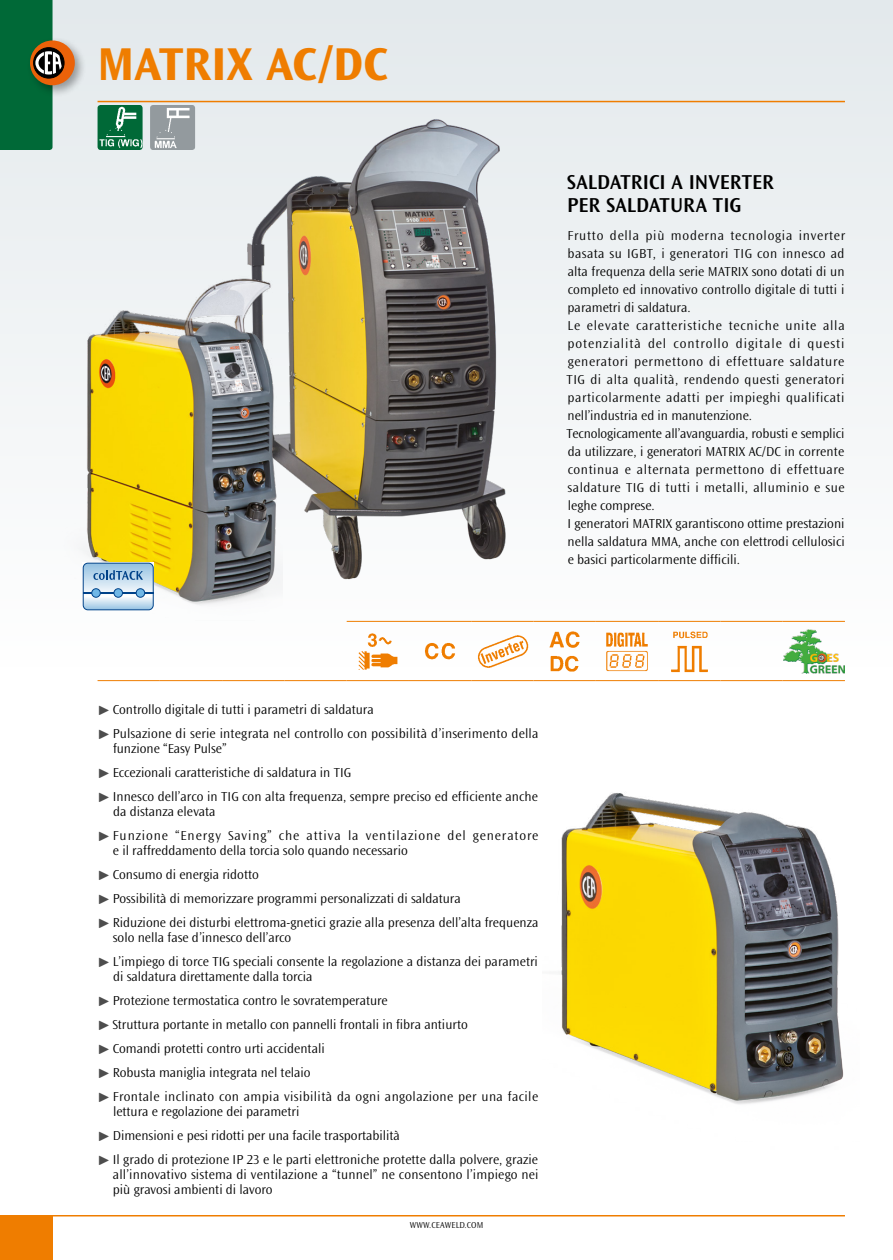
<style>
.page{position:relative;width:893px;height:1260px;background:#fff}
.page>*{position:absolute;margin:0;border:0;box-sizing:border-box;transform-origin:0 0}
.t1{font:700 48px "Ocean Sans Std";color:#ef7d00}
.t2{font:600 21px/22.5px "Ocean Sans Std";letter-spacing:.005em;color:#000}
.t3{font:300 13.5px/24px "Ocean Sans Std";color:#000}
.t4{font:300 13.5px/18px "Ocean Sans Std";letter-spacing:.02em;color:#000}
.t5{font:300 13.5px/24px "Ocean Sans Std";letter-spacing:.065em;color:#000}
.t6{font:300 9px "Ocean Sans Std";letter-spacing:.01em;color:#000}
.s1{font-family:"Carta";font-weight:400;font-size:9px;color:#4d4d4d}
</style>
<div class="page">
<div style="left:0;top:0;width:892px;height:667px;background:linear-gradient(to bottom,#e3e8eb,#fefeff)"></div>
<hr style="left:98px;top:101px;width:746px;height:1px;background:#ef7d00">
<div style="left:98px;top:105px;width:44px;height:45px;background:#006937;border-radius:3px"></div>
<img style="left:98px;top:106px;width:44px;height:44px">
<div style="left:150px;top:105px;width:45px;height:45px;background:#939a9e;border-radius:3px"></div>
<img style="left:151px;top:106px;width:44px;height:44px">
<hr style="left:346px;top:621px;width:63px;height:1px;background:#ef7d00">
<hr style="left:409px;top:621px;width:62px;height:1px;background:#ef7d00">
<hr style="left:471px;top:621px;width:62px;height:1px;background:#ef7d00">
<hr style="left:533px;top:621px;width:63px;height:1px;background:#ef7d00">
<hr style="left:596px;top:621px;width:62px;height:1px;background:#ef7d00">
<hr style="left:658px;top:621px;width:62px;height:1px;background:#ef7d00">
<hr style="left:720px;top:621px;width:62px;height:1px;background:#ef7d00">
<hr style="left:782px;top:621px;width:62px;height:1px;background:#ef7d00">
<hr style="left:98px;top:680px;width:62px;height:1px;background:#ef7d00">
<hr style="left:160px;top:680px;width:62px;height:1px;background:#ef7d00">
<hr style="left:222px;top:680px;width:62px;height:1px;background:#ef7d00">
<hr style="left:284px;top:680px;width:62px;height:1px;background:#ef7d00">
<hr style="left:346px;top:680px;width:63px;height:1px;background:#ef7d00">
<hr style="left:409px;top:680px;width:62px;height:1px;background:#ef7d00">
<hr style="left:471px;top:680px;width:62px;height:1px;background:#ef7d00">
<hr style="left:533px;top:680px;width:63px;height:1px;background:#ef7d00">
<hr style="left:596px;top:680px;width:62px;height:1px;background:#ef7d00">
<hr style="left:658px;top:680px;width:62px;height:1px;background:#ef7d00">
<hr style="left:720px;top:680px;width:62px;height:1px;background:#ef7d00">
<hr style="left:782px;top:680px;width:62px;height:1px;background:#ef7d00">
<img style="left:356px;top:629px;width:44px;height:41px">
<img style="left:413px;top:629px;width:54px;height:38px">
<img style="left:475px;top:629px;width:54px;height:39px">
<img style="left:538px;top:629px;width:53px;height:43px">
<img style="left:604px;top:629px;width:45px;height:43px">
<img style="left:663px;top:629px;width:52px;height:44px">
<img style="left:783px;top:629px;width:61px;height:45px">
<img style="left:196px;top:117px;width:342px;height:493px">
<img style="left:63px;top:248px;width:219px;height:372px">
<svg style="left:82px;top:562px;width:72px;height:48px"></svg>
<svg style="left:83px;top:563px;width:70px;height:47px;background:#a6c5e0"></svg>
<div style="left:27px;top:37px;width:60px;height:61px;background:#000;opacity:.35"></div>
<div style="left:30px;top:40px;width:45px;height:45px;background:#eb6209;border-radius:50%"></div>
<div style="left:34px;top:48px;width:30px;height:30px;border:1px solid #000;border-radius:50%"></div>
<svg style="left:0;top:0;width:62px;height:150px;background:#297449"></svg>
<img style="left:542px;top:681px;width:303px;height:423px">
<div style="left:0;top:1216px;width:52px;height:44px;background:#ef7d00"></div>
<hr style="left:0;top:1215px;width:52px;height:1px;background:#ef7d00">
<hr style="left:52px;top:1215px;width:792px;height:1px;background:#ef7d00">
<h1 class="t1" style="left:98px;top:37px;width:292px">MATRIX AC/DC</h1>
<h2 class="t2" style="left:567px;top:171px;width:208px">SALDATRICI A INVERTER<br>PER SALDATURA TIG</h2>
<p class="t4" style="left:566px;top:227px;width:280px">Frutto della più moderna tecnologia inverter basata su IGBT, i generatori TIG con innesco ad alta frequenza della serie MATRIX sono dotati di un completo ed innovativo controllo digitale di tutti i parametri di saldatura.<br>Le elevate caratteristiche tecniche unite alla potenzialità del controllo digitale di questi generatori permettono di effettuare saldature TIG di alta qualità, rendendo questi generatori particolarmente adatti per impieghi qualificati nell’industria ed in manutenzione.<br>Tecnologicamente all’avanguardia, robusti e semplici da utilizzare, i generatori MATRIX AC/DC in corrente continua e alternata permettono di effettuare saldature TIG di tutti i metalli, alluminio e sue leghe comprese.<br>I generatori MATRIX garantiscono ottime prestazioni nella saldatura MMA, anche con elettrodi cellulosici e basici particolarmente difficili.</p>
<p class="t3" style="left:99px;top:698px;width:441px"><span class="s1">½</span> Controllo digitale di tutti i parametri di saldatura<br><span class="s1">½</span> Pulsazione di serie integrata nel controllo con possibilità d’inserimento della</p>
<p class="t3" style="left:99px;top:737px;width:440px;text-indent:14px">funzione “Easy Pulse”<br><span class="s1">½</span> Eccezionali caratteristiche di saldatura in TIG<br><span class="s1">½</span> Innesco dell’arco in TIG con alta frequenza, sempre preciso ed efficiente anche</p>
<p class="t5" style="left:99px;top:800px;width:441px;text-indent:14px">da distanza elevata<br><span class="s1">½</span> Funzione “Energy Saving” che attiva la ventilazione del generatore</p>
<p class="t3" style="left:99px;top:839px;width:441px;text-indent:14px">e il raffreddamento della torcia solo quando necessario<br><span class="s1">½</span> Consumo di energia ridotto<br><span class="s1">½</span> Possibilità di memorizzare programmi personalizzati di saldatura<br><span class="s1">½</span> Riduzione dei disturbi elettroma-gnetici grazie alla presenza dell’alta frequenza</p>
<p class="t3" style="left:99px;top:926px;width:440px;text-indent:14px">solo nella fase d’innesco dell’arco<br><span class="s1">½</span> L’impiego di torce TIG speciali consente la regolazione a distanza dei parametri</p>
<p class="t3" style="left:99px;top:965px;width:440px;text-indent:14px">di saldatura direttamente dalla torcia<br><span class="s1">½</span> Protezione termostatica contro le sovratemperature<br><span class="s1">½</span> Struttura portante in metallo con pannelli frontali in fibra antiurto<br><span class="s1">½</span> Comandi protetti contro urti accidentali<br><span class="s1">½</span> Robusta maniglia integrata nel telaio<br><span class="s1">½</span> Frontale inclinato con ampia visibilità da ogni angolazione per una facile</p>
<p class="t3" style="left:99px;top:1100px;width:440px;text-indent:14px">lettura e regolazione dei parametri<br><span class="s1">½</span> Dimensioni e pesi ridotti per una facile trasportabilità<br><span class="s1">½</span> Il grado di protezione IP 23 e le parti elettroniche protette dalla polvere, grazie</p>
<p class="t3" style="left:113px;top:1167px;width:427px;line-height:15px">all’innovativo sistema di ventilazione a “tunnel” ne consentono l’impiego nei più gravosi ambienti di lavoro</p>
<p class="t6" style="left:410px;top:1220px;width:75px">WWW.CEAWELD.COM</p>
</div>
